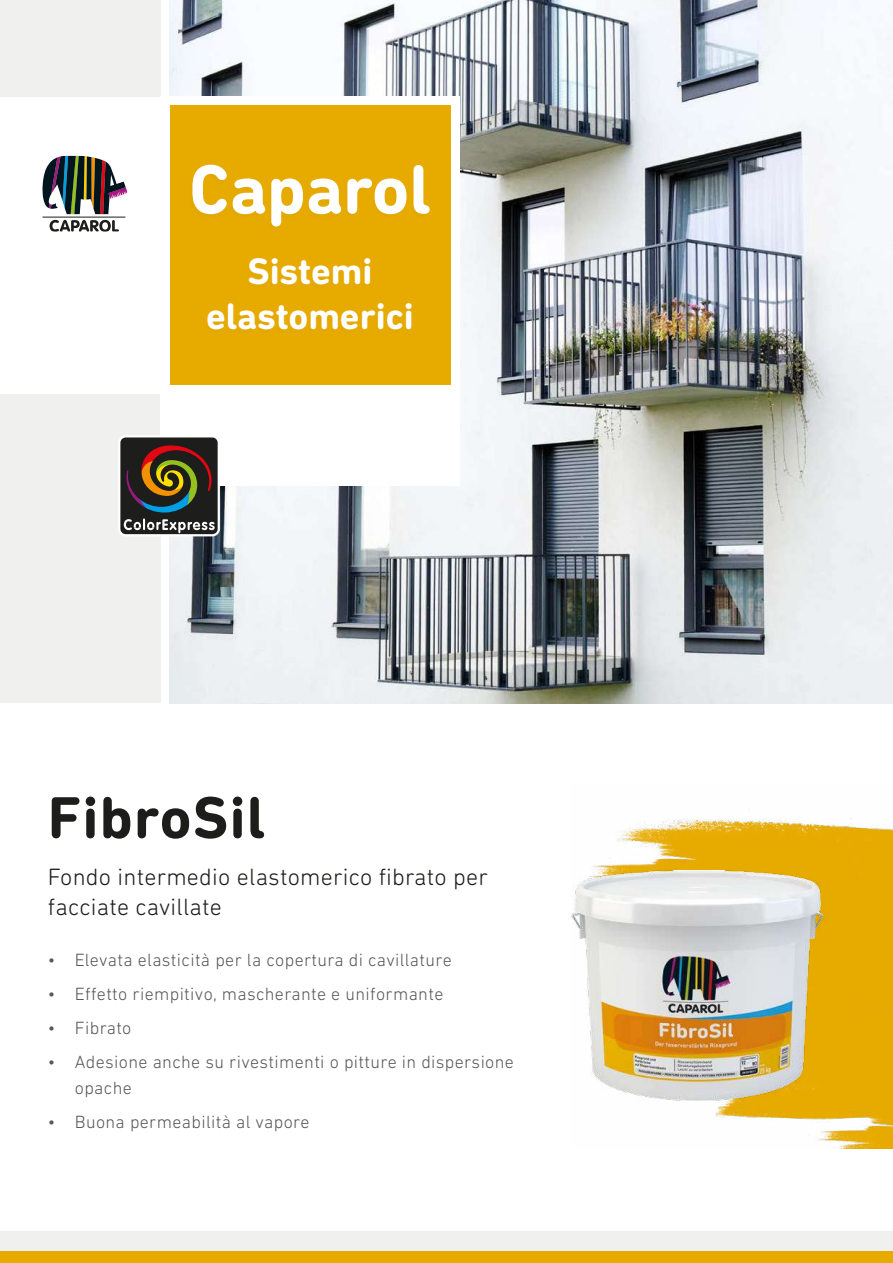
<style>
.page{position:relative;width:893px;height:1263px;background:#fff}
.page>*{position:absolute;margin:0;border:0;box-sizing:border-box;transform-origin:0 0}
.t1{font:700 70.5px "DIN Next Rounded LT Pro";color:#fff}
.t2{font:700 60px "DIN Next Rounded LT Pro";letter-spacing:.02em;color:#1d1d1b}
.t3{font:700 37.5px/45px "DIN Next Rounded LT Pro";color:#fff;text-align:center}
.t4{font:300 24px/30px "DIN Next Rounded LT Pro";letter-spacing:.01em;color:#1d1d1b}
.t5{font:300 18px/25.5px "DIN Next LT Pro";letter-spacing:.02em;color:#575756}
</style>
<div class="page">
<img style="left:169px;top:0;width:724px;height:703px">
<div style="left:0;top:1231px;width:893px;height:32px;background:#f0f0ee"></div>
<div style="left:0;top:1251px;width:893px;height:12px;background:#e7ab00"></div>
<div style="left:0;top:394px;width:161px;height:309px;background:#f0f0ee"></div>
<div style="left:0;top:0;width:161px;height:96px;background:#f0f0ee"></div>
<div style="left:161px;top:385px;width:298px;height:101px;background:#fff"></div>
<img style="left:593px;top:818px;width:300px;height:331px">
<div style="left:169px;top:105px;width:282px;height:280px;background:#e7ab00"></div>
<svg style="left:50px;top:220px;width:69px;height:10px"></svg>
<hr style="left:43px;top:217px;width:82px;height:1px;background:#1d1d1b">
<svg style="left:43px;top:157px;width:83px;height:57px"></svg>
<div style="left:41px;top:155px;width:87px;height:77px;border:1px solid #fff"></div>
<div style="left:451px;top:96px;width:8px;height:390px;background:#fff"></div>
<div style="left:161px;top:96px;width:298px;height:9px;background:#fff"></div>
<img style="left:571px;top:870px;width:266px;height:231px">
<svg style="left:121px;top:438px;width:96px;height:95px;background:#433a2a"></svg>
<div style="left:118px;top:435px;width:102px;height:101px;border:2px solid #fff;border-radius:6px"></div>
<h1 class="t1" style="left:189px;top:148px;width:243px">Caparol</h1>
<h3 class="t3" style="left:206px;top:249px;width:209px">Sistemi elastomerici</h3>
<h2 class="t2" style="left:48px;top:782px;width:219px">FibroSil</h2>
<h3 class="t4" style="left:48px;top:862px;width:441px">Fondo intermedio elastomerico fibrato per facciate cavillate</h3>
<p class="t5" style="left:48px;top:947px;width:405px">• Elevata elasticità per la copertura di cavillature</p>
<p class="t5" style="left:48px;top:981px;width:397px">• Effetto riempitivo, mascherante e uniformante</p>
<p class="t5" style="left:48px;top:1015px;width:85px">• Fibrato</p>
<p class="t5" style="left:75px;top:1049px;width:441px;text-indent:-27px">• Adesione anche su rivestimenti o pitture in dispersione opache</p>
<p class="t5" style="left:48px;top:1108px;width:263px">• Buona permeabilità al vapore</p>
</div>
